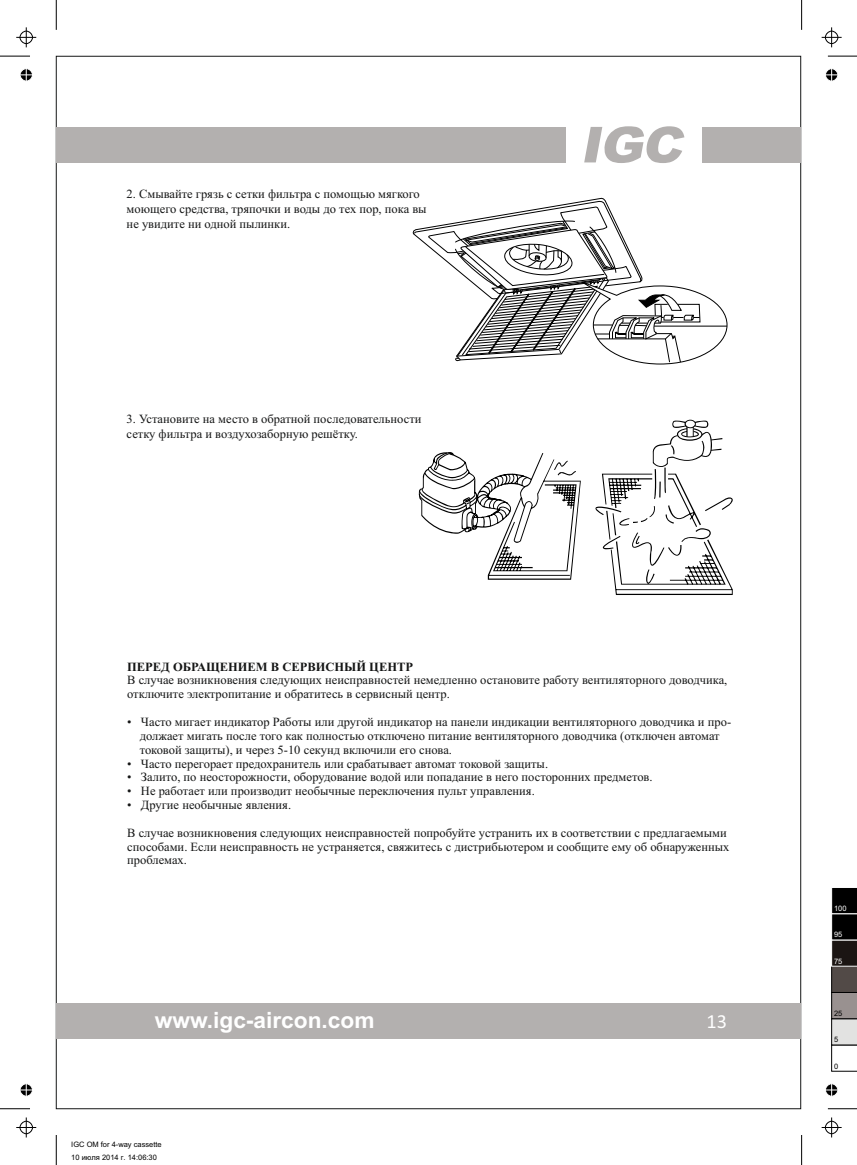
<style>
.page{position:relative;width:857px;height:1165px;background:#fff}
.page>*{position:absolute;margin:0;border:0;box-sizing:border-box;transform-origin:0 0}
.t1{font:700 22.5px "Arial";color:#fff}
.t2{font:20px "Calibri";color:#fff}
.t3{font:12.5px/13.9px "Times New Roman";color:#151616}
.t4{font:700 12.5px "Times New Roman";color:#151616}
.t5{font:7.5px/12.5px "Arial";color:#000}
.t6{font:7.5px "Arial";color:#fff}
</style>
<div class="page">
<svg style="left:584px;top:126px;width:100px;height:37px"></svg>
<div style="left:702px;top:127px;width:98px;height:35px;background:#b3b0af"></div>
<div style="left:56px;top:1003px;width:744px;height:35px;background:#b3b0af"></div>
<div style="left:56px;top:127px;width:510px;height:35px;background:#b3b0af"></div>
<svg style="left:412px;top:197px;width:316px;height:168px"></svg>
<svg style="left:419px;top:452px;width:162px;height:128px"></svg>
<svg style="left:595px;top:420px;width:137px;height:175px"></svg>
<hr style="left:0;top:1108px;width:30px;height:1px;background:#000">
<hr style="left:56px;top:1135px;width:1px;height:30px;background:#000">
<hr style="left:0;top:56px;width:30px;height:1px;background:#000">
<hr style="left:56px;top:0;width:1px;height:30px;background:#000">
<svg style="left:828px;top:56px;width:29px;height:1px"></svg>
<hr style="left:801px;top:0;width:1px;height:30px;background:#000">
<svg style="left:828px;top:1108px;width:29px;height:1px"></svg>
<hr style="left:801px;top:1135px;width:1px;height:30px;background:#000">
<svg style="left:16px;top:1117px;width:20px;height:20px"></svg>
<svg style="left:16px;top:27px;width:20px;height:20px"></svg>
<svg style="left:821px;top:27px;width:20px;height:20px"></svg>
<svg style="left:821px;top:1117px;width:20px;height:20px"></svg>
<svg style="left:20px;top:1083px;width:13px;height:14px"></svg>
<svg style="left:20px;top:68px;width:13px;height:13px"></svg>
<svg style="left:825px;top:68px;width:13px;height:13px"></svg>
<svg style="left:825px;top:1083px;width:13px;height:14px"></svg>
<svg style="left:831px;top:888px;width:26px;height:183px;background:#6b6867"></svg>
<p class="t3" style="left:127px;top:188px;width:301px;line-height:15px">2. Смывайте грязь с сетки фильтра с помощью мягкого моющего средства, тряпочки и воды до тех пор, пока вы не увидите ни одной пылинки.</p>
<p class="t3" style="left:127px;top:413px;width:296px;line-height:15px">3. Установите на место в обратной последовательности сетку фильтра и воздухозаборную решётку.</p>
<p class="t4" style="left:127px;top:662px;width:287px">ПЕРЕД ОБРАЩЕНИЕМ В СЕРВИСНЫЙ ЦЕНТР</p>
<p class="t3" style="left:127px;top:674px;width:601px">В случае возникновения следующих неисправностей немедленно остановите работу вентиляторного доводчика, отключите электропитание и обратитесь в сервисный центр.</p>
<p class="t3" style="left:140px;top:716px;width:593px;text-indent:-12px">• Часто мигает индикатор Работы или другой индикатор на панели индикации вентиляторного доводчика и про&shy;должает мигать после того как полностью отключено питание вентиляторного доводчика (отключен автомат токовой защиты), и через 5-10 секунд включили его снова.</p>
<p class="t3" style="left:127px;top:758px;width:422px">• Часто перегорает предохранитель или срабатывает автомат токовой защиты.</p>
<p class="t3" style="left:127px;top:771px;width:527px">• Залито, по неосторожности, оборудование водой или попадание в него посторонних предметов.</p>
<p class="t3" style="left:127px;top:785px;width:409px">• Не работает или производит необычные переключения пульт управления.</p>
<p class="t3" style="left:127px;top:799px;width:165px">• Другие необычные явления.</p>
<p class="t3" style="left:127px;top:827px;width:603px">В случае возникновения следующих неисправностей попробуйте устранить их в соответствии с предлагаемыми способами. Если неисправность не устраняется, свяжитесь с дистрибьютером и сообщите ему об обнаруженных проблемах.</p>
<h1 class="t1" style="left:155px;top:1012px;width:221px">www.igc-aircon.com</h1>
<h2 class="t2" style="left:706px;top:1013px;width:22px">13</h2>
<p class="t5" style="left:71px;top:1139px;width:92px">IGC OM for 4-way cassette<br>10 июля 2014 г. 14:06:30</p>
<p class="t6" style="left:834px;top:906px;width:14px">100</p>
<p class="t6" style="left:834px;top:932px;width:10px">95</p>
<p class="t6" style="left:834px;top:958px;width:10px">75</p>
<p class="t5" style="left:834px;top:1008px;width:10px">25</p>
<p class="t5" style="left:834px;top:1034px;width:6px">5</p>
<p class="t5" style="left:834px;top:1060px;width:6px">0</p>
</div>
